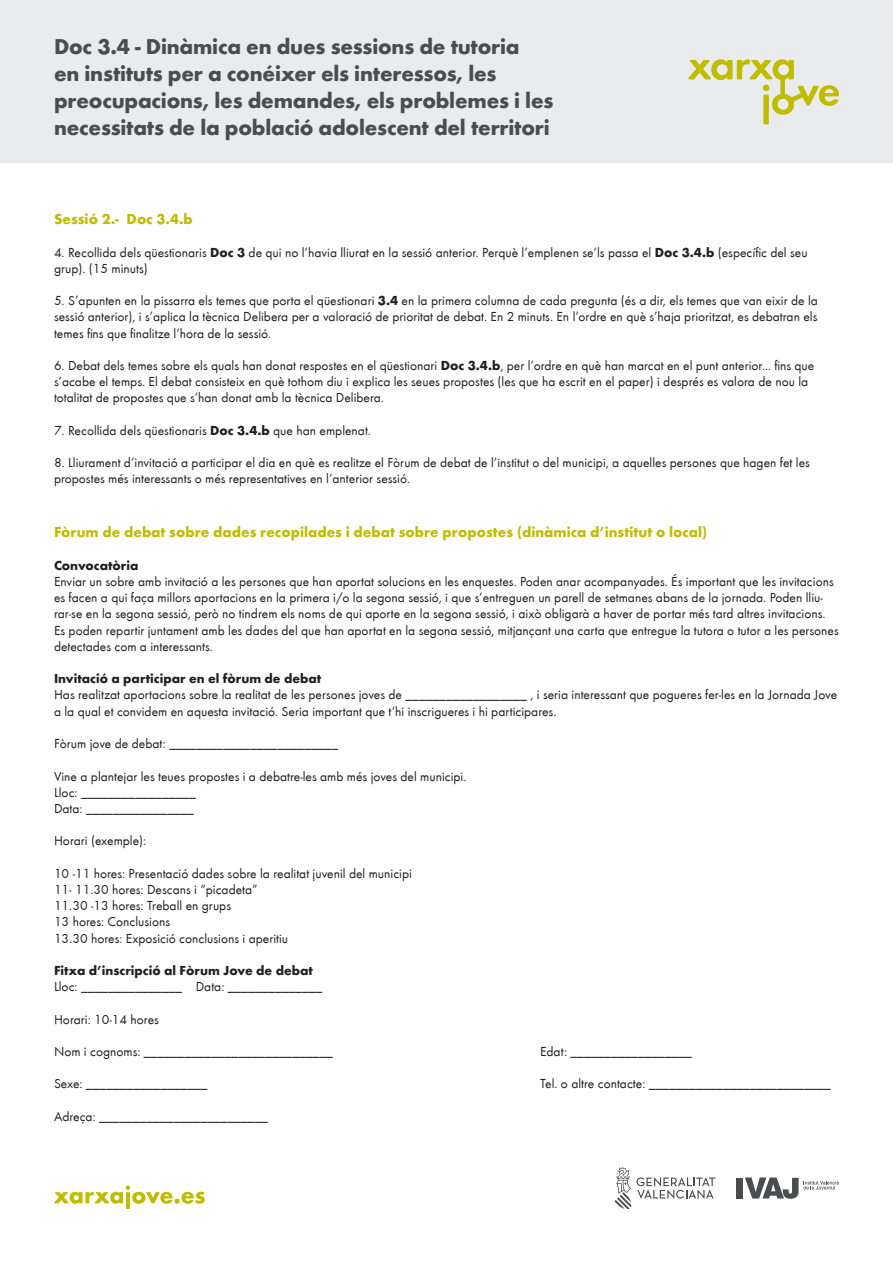
<style>
.page{position:relative;width:893px;height:1263px;background:#fff}
.page>*{position:absolute;margin:0;border:0;box-sizing:border-box;transform-origin:0 0}
.t1{font:700 22.2px/27px "Futura Round";letter-spacing:-.01em;color:#4b4c4d}
.t2{font:700 15px "Futura Round";color:#c0bc00}
.t3{font:13.5px/16.2px "Futura Round";color:#231f20}
.t4{font:700 13.5px "Futura Round";color:#231f20}
.s1{font-weight:700}
</style>
<div class="page">
<svg style="left:614px;top:1167px;width:101px;height:42px"></svg>
<div style="left:736px;top:1177px;width:7px;height:21px;background:#4b4c4d"></div>
<svg style="left:745px;top:1177px;width:94px;height:22px"></svg>
<svg style="left:54px;top:1185px;width:151px;height:24px"></svg>
<div style="left:0;top:0;width:893px;height:163px;background:#eaebec"></div>
<svg style="left:688px;top:59px;width:151px;height:65px"></svg>
<p class="t1" style="left:54px;top:31px;width:501px">Doc 3.4 - Dinàmica en dues sessions de tutoria<br>en instituts per a conéixer els interessos, les preocupacions, les demandes, els problemes i les necessitats de la població adolescent del territori</p>
<p class="t2" style="left:54px;top:208px;width:140px">Sessió 2.- Doc 3.4.b</p>
<p class="t3" style="left:54px;top:243px;width:755px">4. Recollida dels qüestionaris <span class="s1">Doc 3</span> de qui no l’havia lliurat en la sessió anterior. Perquè l’emplenen se’ls passa el <span class="s1">Doc 3.4.b</span> (específic del seu grup). (15 minuts)</p>
<p class="t3" style="left:54px;top:292px;width:765px;text-align:justify">5. S’apunten en la pissarra els temes que porta el qüestionari <span class="s1">3.4</span> en la primera columna de cada pregunta (és a dir, els temes que van eixir de la sessió anterior), i s’aplica la tècnica Delibera per a valoració de prioritat de debat. En 2 minuts. En l’ordre en què s’haja prioritzat, es debatran els temes fins que finalitze l’hora de la sessió.</p>
<p class="t3" style="left:54px;top:356px;width:762px">6. Debat dels temes sobre els quals han donat respostes en el qüestionari <span class="s1">Doc 3.4.b</span>, per l’ordre en què han marcat en el punt anterior... fins que s’acabe el temps. El debat consisteix en què tothom diu i explica les seues propostes (les que ha escrit en el paper) i després es valora de nou la totalitat de propostes que s’han donat amb la tècnica Delibera.</p>
<p class="t3" style="left:54px;top:421px;width:318px">7. Recollida dels qüestionaris <span class="s1">Doc 3.4.b</span> que han emplenat.</p>
<p class="t3" style="left:54px;top:454px;width:757px">8. Lliurament d’invitació a participar el dia en què es realitze el Fòrum de debat de l’institut o del municipi, a aquelles persones que hagen fet les propostes més interessants o més representatives en l’anterior sessió.</p>
<p class="t2" style="left:54px;top:521px;width:655px">Fòrum de debat sobre dades recopilades i debat sobre propostes (dinàmica d’institut o local)</p>
<p class="t4" style="left:54px;top:555px;width:86px">Convocatòria</p>
<p class="t3" style="left:54px;top:572px;width:786px">Enviar un sobre amb invitació a les persones que han aportat solucions en les enquestes. Poden anar acompanyades. És important que les invitacions es facen a qui faça millors aportacions en la primera i/o la segona sessió, i que s’entreguen un parell de setmanes abans de la jornada. Poden lliu&shy;rar-se en la segona sessió, però no tindrem els noms de qui aporte en la segona sessió, i això obligarà a haver de portar més tard altres invitacions.<br>Es poden repartir juntament amb les dades del que han aportat en la segona sessió, mitjançant una carta que entregue la tutora o tutor a les persones detectades com a interessants.</p>
<p class="t4" style="left:54px;top:668px;width:269px">Invitació a participar en el fòrum de debat</p>
<p class="t3" style="left:54px;top:686px;width:785px">Has realitzat aportacions sobre la realitat de les persones joves de __________________ , i seria interessant que pogueres fer-les en la Jornada Jove a la qual et convidem en aquesta invitació. Seria important que t’hi inscrigueres i hi participares.</p>
<p class="t3" style="left:54px;top:734px;width:286px">Fòrum jove de debat: _________________________</p>
<p class="t3" style="left:54px;top:767px;width:414px">Vine a plantejar les teues propostes i a debatre-les amb més joves del municipi.<br>Lloc: _________________<br>Data: ________________</p>
<p class="t3" style="left:54px;top:832px;width:94px">Horari (exemple):</p>
<p class="t3" style="left:54px;top:864px;width:359px">10 -11 hores: Presentació dades sobre la realitat juvenil del municipi 11- 11.30 hores: Descans i “picadeta”<br>11.30 -13 hores: Treball en grups<br>13 hores: Conclusions<br>13.30 hores: Exposició conclusions i aperitiu</p>
<p class="t4" style="left:54px;top:960px;width:260px">Fitxa d’inscripció al Fòrum Jove de debat</p>
<p class="t3" style="left:54px;top:977px;width:270px">Lloc: _______________ Data: ______________</p>
<p class="t3" style="left:54px;top:1010px;width:107px">Horari: 10-14 hores</p>
<p class="t3" style="left:54px;top:1042px;width:280px">Nom i cognoms: ____________________________</p>
<p class="t3" style="left:540px;top:1042px;width:153px">Edat: __________________</p>
<p class="t3" style="left:54px;top:1075px;width:155px">Sexe: __________________</p>
<p class="t3" style="left:540px;top:1075px;width:292px">Tel. o altre contacte: ___________________________</p>
<p class="t3" style="left:54px;top:1107px;width:215px">Adreça: _________________________</p>
</div>
